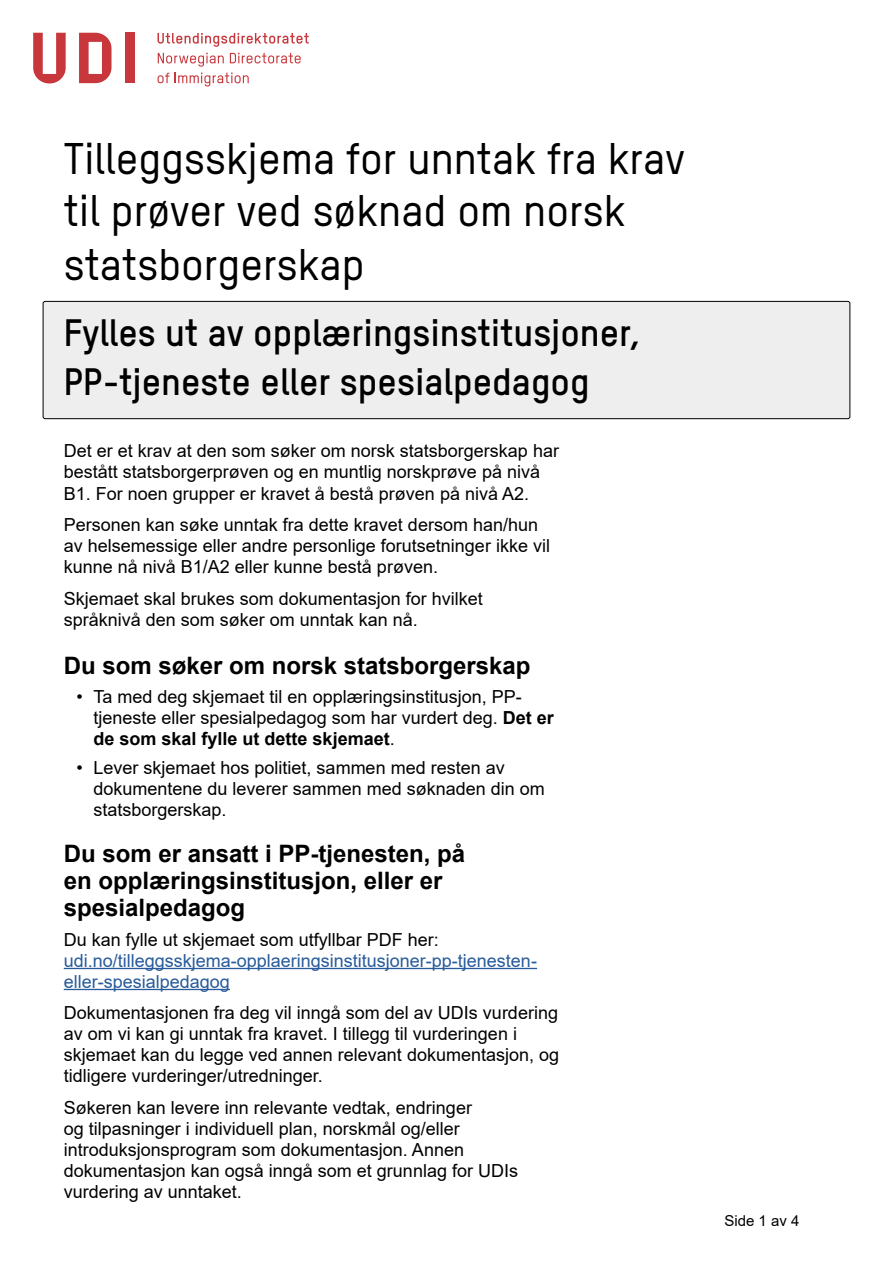
<style>
.page{position:relative;width:893px;height:1263px;background:#fff}
.page>*{position:absolute;margin:0;border:0;box-sizing:border-box;transform-origin:0 0}
.Overskrift_1{font:500 43.5px/53.1px "TSTARPRO";color:#000}
.Overskrift_1-2{font:700 37.5px/48.6px "TSTARPRO";color:#000}
.Overskrift_1-3{font:700 24px/27px "Arial";color:#000}
.Brødtekst{font:18px/21px "Arial";color:#000}
.Overskrift_1-4{font:18px/21px "Arial";color:#000}
.Brødtekst-2{font:18px/21px "Arial";color:#275b9b}
.t1{font:15px "Arial";color:#000}
.s1{font-weight:700}
.s2{color:#000}
</style>
<div class="page">
<div style="left:43px;top:301px;width:807px;height:118px;background:#eee;border-radius:2px"></div>
<div style="left:43px;top:301px;width:807px;height:118px;border:1px solid #000;border-radius:2px"></div>
<svg style="left:157px;top:33px;width:152px;height:14px"></svg>
<svg style="left:158px;top:53px;width:66px;height:14px"></svg>
<svg style="left:230px;top:53px;width:71px;height:10px"></svg>
<svg style="left:158px;top:73px;width:91px;height:14px"></svg>
<svg style="left:33px;top:33px;width:79px;height:51px"></svg>
<div style="left:125px;top:33px;width:9px;height:50px;background:#c8373c"></div>
<hr style="left:64px;top:968px;width:473px;height:1px;background:#275b9b">
<hr style="left:64px;top:989px;width:166px;height:1px;background:#275b9b">
<h1 class="Overskrift_1" style="left:64px;top:128px;width:623px">Tilleggsskjema for unntak fra krav til prøver ved søknad om norsk statsborgerskap</h1>
<h1 class="Overskrift_1-2" style="left:64px;top:306px;width:579px">Fylles ut av opplæringsinstitusjoner,<br>PP-tjeneste eller spesialpedagog</h1>
<h1 class="Overskrift_1-4" style="left:64px;top:441px;width:497px">Det er et krav at den som søker om norsk statsborgerskap har bestått statsborgerprøven og en muntlig norskprøve på nivå<br>B1. For noen grupper er kravet å bestå prøven på nivå A2.</h1>
<h1 class="Overskrift_1-4" style="left:64px;top:514px;width:488px">Personen kan søke unntak fra dette kravet dersom han/hun av helsemessige eller andre personlige forutsetninger ikke vil kunne nå nivå B1/A2 eller kunne bestå prøven.</h1>
<h1 class="Overskrift_1-4" style="left:64px;top:587px;width:421px">Skjemaet skal brukes som dokumentasjon for hvilket språknivå den som søker om unntak kan nå.</h1>
<h1 class="Overskrift_1-3" style="left:64px;top:652px;width:468px">Du som søker om norsk statsborgerskap</h1>
<p class="Brødtekst" style="left:94px;top:686px;width:462px;text-indent:-17px">• Ta med deg skjemaet til en opplæringsinstitusjon, PP&shy;tjeneste eller spesialpedagog som har vurdert deg. <span class="s1">Det er de som skal fylle ut dette skjemaet</span>.</p>
<p class="Brødtekst" style="left:94px;top:757px;width:453px;text-indent:-17px">• Lever skjemaet hos politiet, sammen med resten av dokumentene du leverer sammen med søknaden din om statsborgerskap.</p>
<h1 class="Overskrift_1-3" style="left:64px;top:841px;width:403px">Du som er ansatt i PP-tjenesten, på en opplæringsinstitusjon, eller er spesialpedagog</h1>
<p class="Brødtekst-2" style="left:64px;top:929px;width:475px"><span class="s2">Du kan fylle ut skjemaet som utfyllbar PDF her: </span>udi.no/tilleggsskjema-opplaeringsinstitusjoner-pp-tjenesten&shy;eller-spesialpedagog</p>
<p class="Brødtekst" style="left:64px;top:1002px;width:497px">Dokumentasjonen fra deg vil inngå som del av UDIs vurdering av om vi kan gi unntak fra kravet. I tillegg til vurderingen i skjemaet kan du legge ved annen relevant dokumentasjon, og tidligere vurderinger/utredninger.</p>
<p class="Brødtekst" style="left:64px;top:1097px;width:456px">Søkeren kan levere inn relevante vedtak, endringer<br>og tilpasninger i individuell plan, norskmål og/eller introduksjonsprogram som dokumentasjon. Annen dokumentasjon kan også inngå som et grunnlag for UDIs vurdering av unntaket.</p>
<p class="t1" style="left:724px;top:1210px;width:77px">Side 1 av 4</p>
</div>
